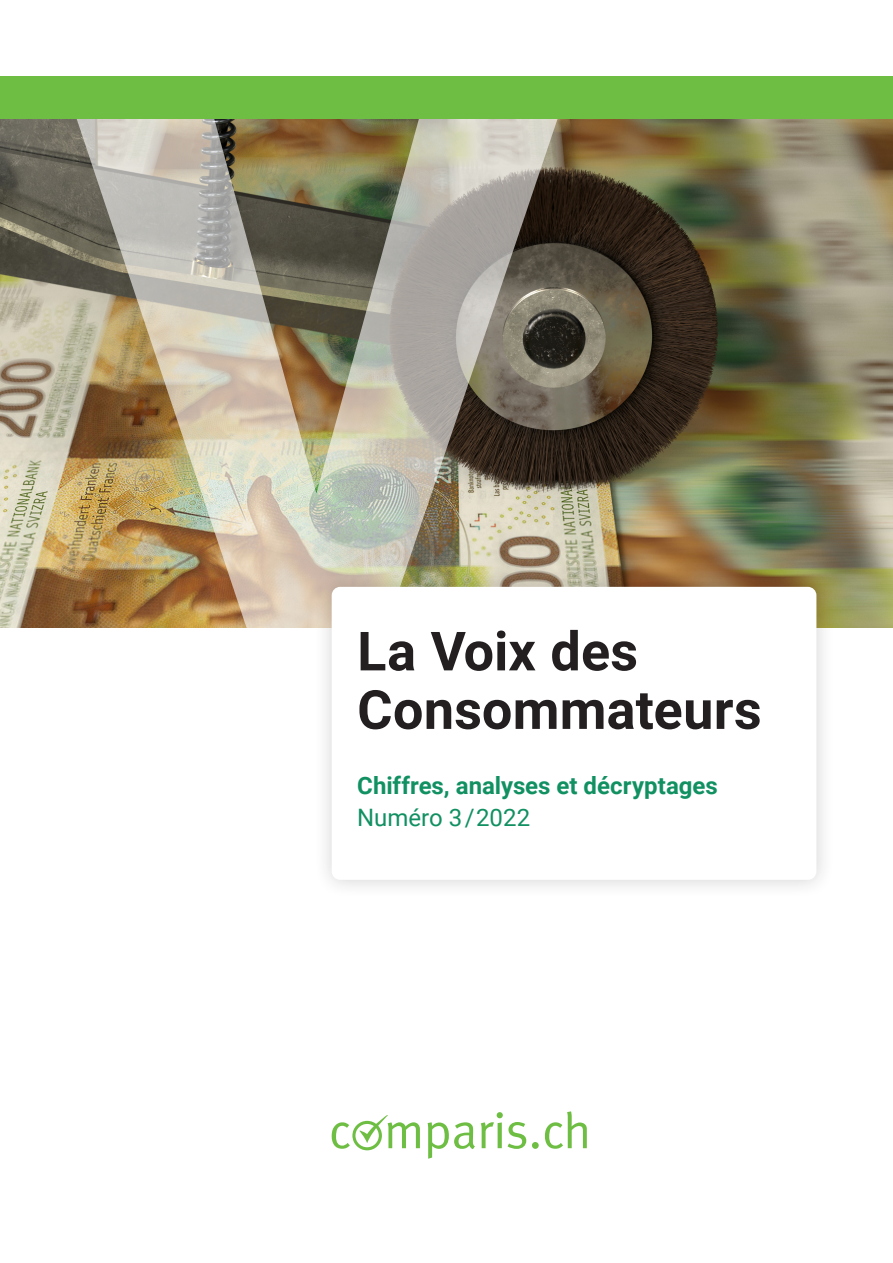
<style>
.page{position:relative;width:893px;height:1263px;background:#fff}
.page>*{position:absolute;margin:0;border:0;box-sizing:border-box;transform-origin:0 0}
.Grundtext{font:700 54px/58.5px "Roboto";letter-spacing:.005em;color:#231f20}
.Grundtext-2{font:700 24px "Roboto";color:#119062}
.Grundtext-3{font:24px "Roboto";color:#119062}
</style>
<div class="page">
<img style="left:0;top:119px;width:893px;height:509px">
<img style="left:77px;top:119px;width:481px;height:509px">
<svg style="left:332px;top:1115px;width:88px;height:35px"></svg>
<svg style="left:428px;top:1122px;width:47px;height:37px"></svg>
<svg style="left:481px;top:1112px;width:45px;height:37px"></svg>
<div style="left:532px;top:1142px;width:7px;height:7px;background:#6ebe44;border-radius:50%"></div>
<svg style="left:545px;top:1111px;width:42px;height:38px"></svg>
<div style="left:313px;top:568px;width:522px;height:331px;background:#231f20;opacity:.2"></div>
<div style="left:332px;top:587px;width:484px;height:293px;background:#fff;border-radius:9px"></div>
<div style="left:0;top:77px;width:893px;height:42px;background:#6ebe44"></div>
<p class="Grundtext" style="left:357px;top:620px;width:406px">La Voix des<br>Consommateurs</p>
<p class="Grundtext-2" style="left:357px;top:769px;width:362px">Chiffres, analyses et décryptages</p>
<p class="Grundtext-3" style="left:357px;top:800px;width:174px">Numéro 3 / 2022</p>
</div>
